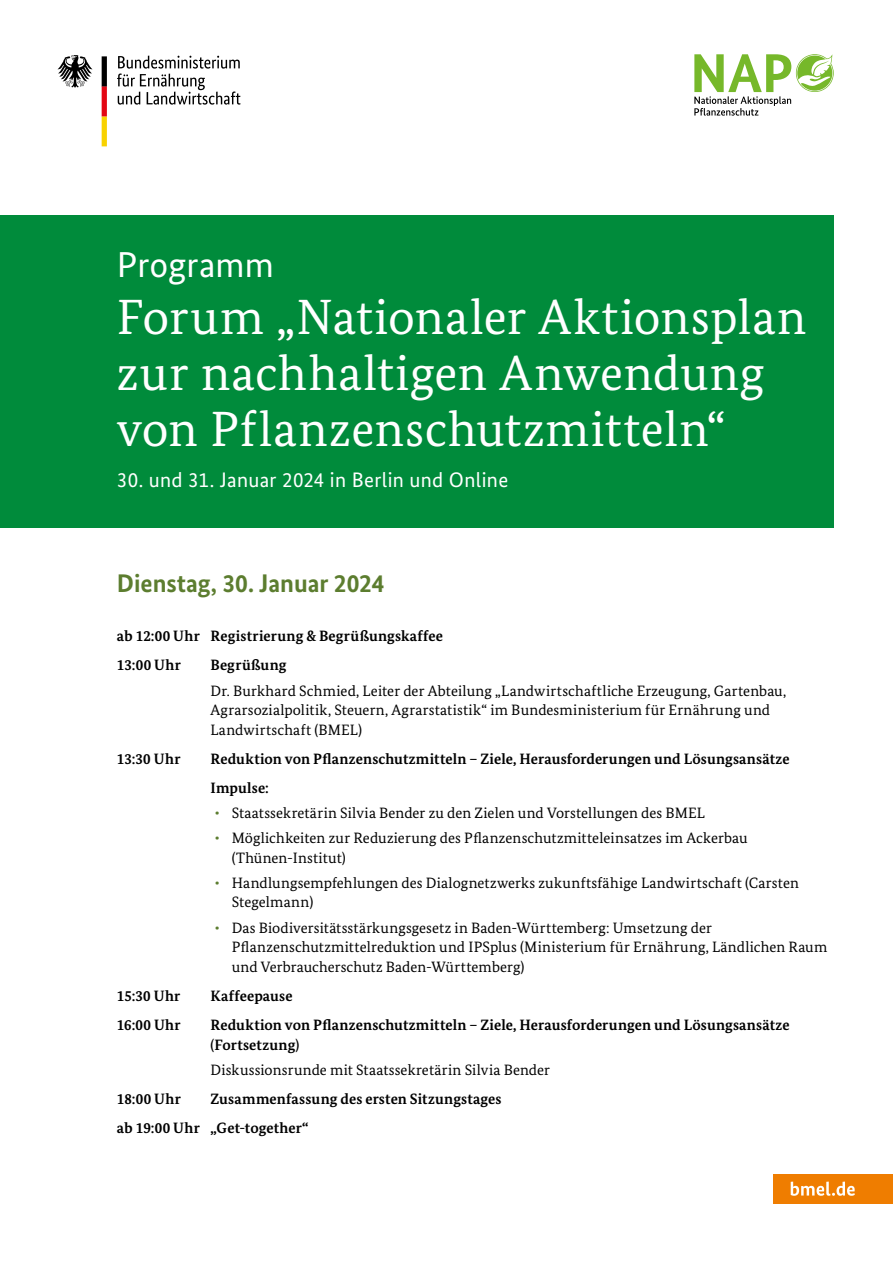
<style>
.page{position:relative;width:893px;height:1263px;background:#fff}
.page>*{position:absolute;margin:0;border:0;box-sizing:border-box;transform-origin:0 0}
.U2_Überschrift_2{font:49.5px/56.2px "Bundes Serif";letter-spacing:.015em;color:#fff}
.U1_Überschrift_1{font:36px "Bundes Sans";letter-spacing:.005em;color:#fff}
.U4_Überschrift_Tag{font:700 25.5px "Bundes Sans";letter-spacing:-.005em;color:#5c7d2f}
.U3_Überscrift_Datum{font:21px "Bundes Sans";letter-spacing:.015em;color:#fff}
.P_Aufzählung{font:15px/19.5px "Bundes Serif";letter-spacing:.01em;color:#000}
.P_Uhrzeit_Medium{font:700 15px/19.5px "Bundes Serif";letter-spacing:.01em;color:#000}
.P_Fließtext{font:15px/19.5px "Bundes Serif";letter-spacing:.015em;color:#000}
.s1{color:#5c7d2f}
</style>
<div class="page">
<div style="left:773px;top:1174px;width:120px;height:29px;background:#ef7d00"></div>
<svg style="left:791px;top:1181px;width:64px;height:15px"></svg>
<svg style="left:117px;top:56px;width:123px;height:49px"></svg>
<svg style="left:58px;top:55px;width:35px;height:33px"></svg>
<svg style="left:102px;top:56px;width:5px;height:90px"></svg>
<div style="left:0;top:215px;width:833px;height:313px;background:#008b3b"></div>
<svg style="left:694px;top:54px;width:140px;height:62px"></svg>
<h1 class="U1_Überschrift_1" style="left:117px;top:243px;width:158px">Programm</h1>
<h2 class="U2_Überschrift_2" style="left:117px;top:288px;width:691px">Forum „Nationaler Aktionsplan zur nachhaltigen Anwendung von Pflanzenschutzmitteln“</h2>
<h3 class="U3_Überscrift_Datum" style="left:117px;top:467px;width:393px">30. und 31. Januar 2024 in Berlin und Online</h3>
<h4 class="U4_Überschrift_Tag" style="left:117px;top:568px;width:269px">Dienstag, 30. Januar 2024</h4>
<p class="P_Uhrzeit_Medium" style="left:117px;top:626px;width:328px">ab 12:00 Uhr Registrierung &amp; Begrüßungskaffee</p>
<p class="P_Uhrzeit_Medium" style="left:117px;top:655px;width:66px">13:00 Uhr</p>
<p class="P_Uhrzeit_Medium" style="left:210px;top:655px;width:77px">Begrüßung</p>
<p class="P_Fließtext" style="left:210px;top:680px;width:577px">Dr. Burkhard Schmied, Leiter der Abteilung „Landwirtschaftliche Erzeugung, Gartenbau,<br>Agrarsozialpolitik, Steuern, Agrarstatistik“ im Bundesministerium für Ernährung und<br>Landwirtschaft (BMEL)</p>
<p class="P_Uhrzeit_Medium" style="left:117px;top:749px;width:65px">13:30 Uhr</p>
<p class="P_Uhrzeit_Medium" style="left:210px;top:749px;width:581px">Reduktion von Pflanzenschutzmitteln – Ziele, Herausforderungen und Lösungsansätze</p>
<p class="P_Uhrzeit_Medium" style="left:210px;top:778px;width:60px">Impulse:</p>
<p class="P_Aufzählung" style="left:215px;top:803px;width:492px"><span class="s1">•</span> Staatssekretärin Silvia Bender zu den Zielen und Vorstellungen des BMEL</p>
<p class="P_Aufzählung" style="left:232px;top:828px;width:517px;text-indent:-17px"><span class="s1">•</span> Möglichkeiten zur Reduzierung des Pflanzenschutzmitteleinsatzes im Ackerbau (Thünen-Institut)</p>
<p class="P_Aufzählung" style="left:232px;top:873px;width:569px;text-indent:-17px"><span class="s1">•</span> Handlungsempfehlungen des Dialognetzwerks zukunftsfähige Landwirtschaft (Carsten<br>Stegelmann)</p>
<p class="P_Aufzählung" style="left:232px;top:917px;width:597px;text-indent:-17px"><span class="s1">•</span> Das Biodiversitätsstärkungsgesetz in Baden-Württemberg: Umsetzung der<br>Pflanzenschutzmittelreduktion und IPSplus (Ministerium für Ernährung, Ländlichen Raum und Verbraucherschutz Baden-Württemberg)</p>
<p class="P_Uhrzeit_Medium" style="left:117px;top:986px;width:65px">15:30 Uhr</p>
<p class="P_Uhrzeit_Medium" style="left:210px;top:986px;width:84px">Kaffeepause</p>
<p class="P_Uhrzeit_Medium" style="left:117px;top:1015px;width:65px">16:00 Uhr</p>
<p class="P_Uhrzeit_Medium" style="left:210px;top:1015px;width:581px">Reduktion von Pflanzenschutzmitteln – Ziele, Herausforderungen und Lösungsansätze (Fortsetzung)</p>
<p class="P_Fließtext" style="left:210px;top:1060px;width:341px">Diskussionsrunde mit Staatssekretärin Silvia Bender</p>
<p class="P_Uhrzeit_Medium" style="left:117px;top:1089px;width:66px">18:00 Uhr</p>
<p class="P_Uhrzeit_Medium" style="left:210px;top:1089px;width:293px">Zusammenfassung des ersten Sitzungstages</p>
<p class="P_Uhrzeit_Medium" style="left:117px;top:1118px;width:193px">ab 19:00 Uhr „Get-together“</p>
</div>
